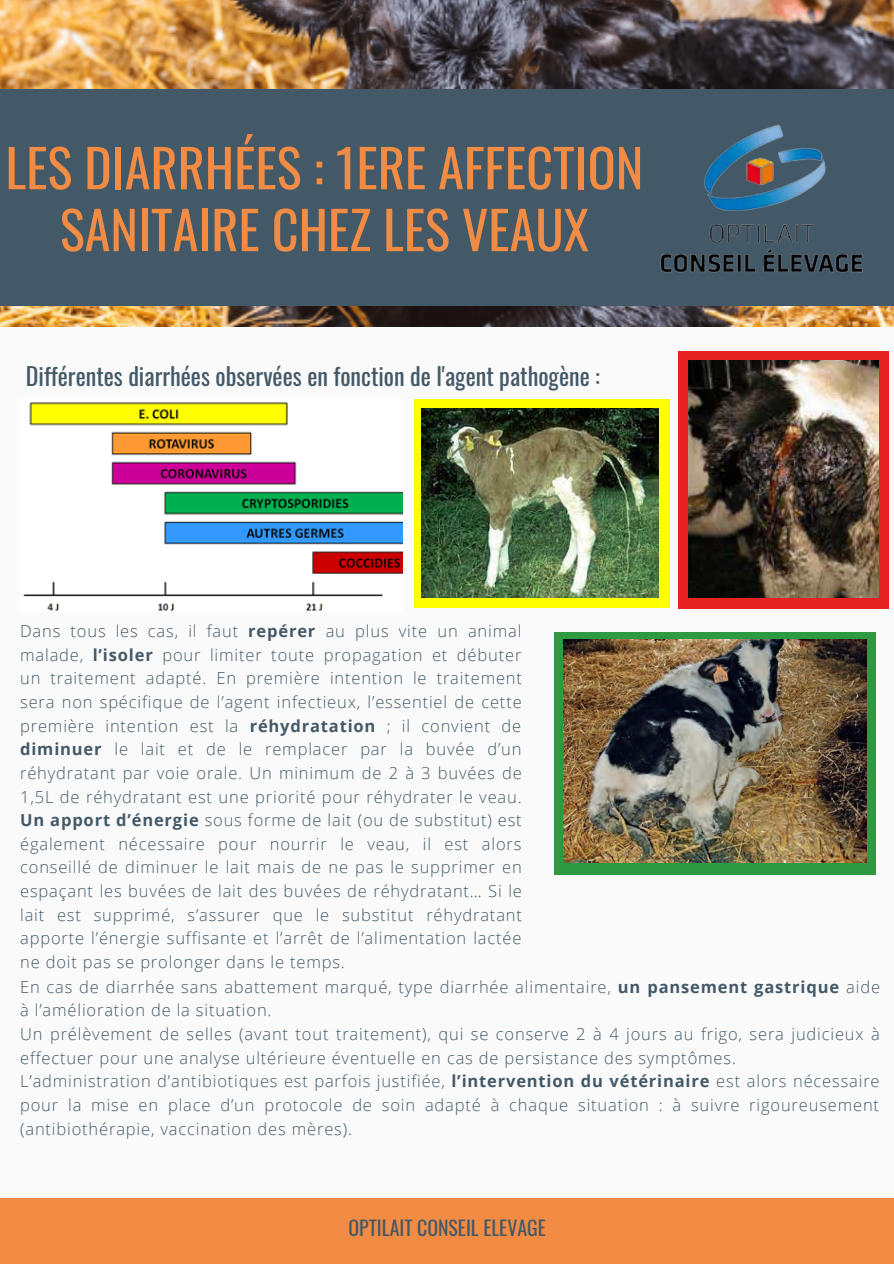
<style>
.page{position:relative;width:894px;height:1264px;background:#fff}
.page>*{position:absolute;margin:0;border:0;box-sizing:border-box;transform-origin:0 0}
.t1{font:52.2px/61.8px "Oswald";color:#f28b43;text-align:center}
.t2{font:24px "Oswald";color:#435967}
.t3{font:19.8px "Oswald";color:#435967}
.t4{font:300 16.5px/23.7px "Open Sans";letter-spacing:.05em;color:#435967}
.s1{font-weight:700}
</style>
<div class="page">
<div style="left:0;top:0;width:893px;height:1263px;background:#fafafa"></div>
<img style="left:0;top:0;width:893px;height:327px">
<div style="left:0;top:89px;width:893px;height:217px;background:#435967"></div>
<div style="left:0;top:1198px;width:893px;height:65px;background:#f28b43"></div>
<img style="left:660px;top:124px;width:203px;height:149px">
<div style="left:678px;top:352px;width:210px;height:256px;background:#e62222"></div>
<img style="left:688px;top:361px;width:190px;height:236px">
<div style="left:554px;top:632px;width:321px;height:242px;background:#2d9a41"></div>
<img style="left:563px;top:639px;width:303px;height:223px">
<div style="left:415px;top:399px;width:254px;height:208px;background:#fefe00"></div>
<img style="left:421px;top:408px;width:237px;height:190px">
<img style="left:23px;top:402px;width:379px;height:209px">
<p class="t1" style="left:5px;top:135px;width:639px">LES DIARRHÉES : 1ERE AFFECTION<br>SANITAIRE CHEZ LES VEAUX</p>
<p class="t2" style="left:26px;top:357px;width:575px">Différentes diarrhées observées en fonction de l'agent pathogène :</p>
<p class="t4" style="left:20px;top:618px;width:503px;text-align:justify">Dans tous les cas, il faut <span class="s1">repérer</span> au plus vite un animal malade, <span class="s1">l’isoler</span> pour limiter toute propagation et débuter un traitement adapté. En première intention le traitement sera non spécifique de l’agent infectieux, l’essentiel de cette première intention est la <span class="s1">réhydratation</span> ; il convient de <span class="s1">diminuer</span> le lait et de le remplacer par la buvée d’un réhydratant par voie orale. Un minimum de 2 à 3 buvées de 1,5L de réhydratant est une priorité pour réhydrater le veau.<br><span class="s1">Un apport d’énergie</span> sous forme de lait (ou de substitut) est également nécessaire pour nourrir le veau, il est alors conseillé de diminuer le lait mais de ne pas le supprimer en espaçant les buvées de lait des buvées de réhydratant… Si le lait est supprimé, s’assurer que le substitut réhydratant apporte l’énergie suffisante et l’arrêt de l’alimentation lactée ne doit pas se prolonger dans le temps.</p>
<p class="t4" style="left:20px;top:974px;width:861px">En cas de diarrhée sans abattement marqué, type diarrhée alimentaire, <span class="s1">un pansement gastrique</span> aide à l’amélioration de la situation.</p>
<p class="t4" style="left:20px;top:1021px;width:861px">Un prélèvement de selles (avant tout traitement), qui se conserve 2 à 4 jours au frigo, sera judicieux à effectuer pour une analyse ultérieure éventuelle en cas de persistance des symptômes.</p>
<p class="t4" style="left:20px;top:1069px;width:860px;text-align:justify">L’administration d’antibiotiques est parfois justifiée, <span class="s1">l’intervention du vétérinaire</span> est alors nécessaire pour la mise en place d’un protocole de soin adapté à chaque situation : à suivre rigoureusement (antibiothérapie, vaccination des mères).</p>
<p class="t3" style="left:348px;top:1212px;width:199px">OPTILAIT CONSEIL ELEVAGE</p>
</div>
